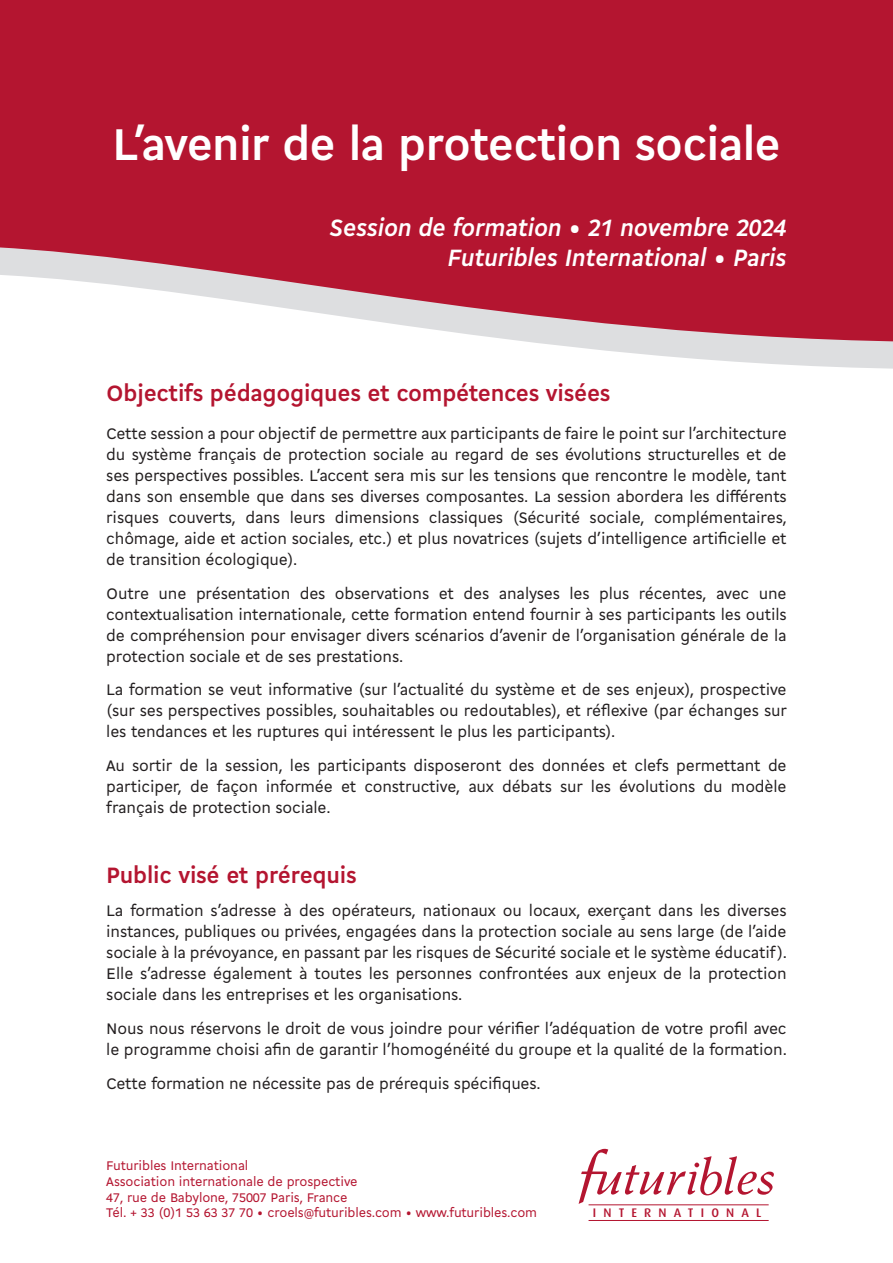
<style>
.page{position:relative;width:893px;height:1263px;background:#fff}
.page>*{position:absolute;margin:0;border:0;box-sizing:border-box;transform-origin:0 0}
.t1{font:700 48px "Cogito";letter-spacing:-.015em;color:#fff}
.t2{font:italic 700 25.5px "Cogito";letter-spacing:-.015em;color:#fff}
.t3{font:700 24px "Cogito";letter-spacing:-.01em;color:#b41530}
.t4{font:16.5px/21px "Cogito";letter-spacing:-.01em;color:#231f20;text-align:justify}
.t5{font:13.5px/15.8px "Cogito";letter-spacing:-.01em;color:#b41530}
.t6{font:500 12.45px "Dax Pro";letter-spacing:.575em;color:#b41530}
.s1{font-style:normal}
</style>
<div class="page">
<svg style="left:0;top:0;width:893px;height:369px;background:#bf3e54"></svg>
<svg style="left:579px;top:1149px;width:195px;height:55px"></svg>
<hr style="left:589px;top:1204px;width:180px;height:1px;background:#b41530">
<hr style="left:589px;top:1220px;width:180px;height:1px;background:#b41530">
<p class="t1" style="left:112px;top:110px;width:670px">L’avenir de la protection sociale</p>
<p class="t2" style="left:330px;top:210px;width:459px">Session de formation <span class="s1">•</span> 21 novembre 2024</p>
<p class="t2" style="left:448px;top:239px;width:341px">Futuribles International <span class="s1">•</span> Paris</p>
<p class="t3" style="left:106px;top:376px;width:506px">Objectifs pédagogiques et compétences visées</p>
<p class="t4" style="left:106px;top:422px;width:682px">Cette session a pour objectif de permettre aux participants de faire le point sur l’architecture du système français de protection sociale au regard de ses évolutions structurelles et de ses perspectives possibles. L’accent sera mis sur les tensions que rencontre le modèle, tant dans son ensemble que dans ses diverses composantes. La session abordera les différents risques couverts, dans leurs dimensions classiques (Sécurité sociale, complémentaires, chômage, aide et action sociales, etc.) et plus novatrices (sujets d’intelligence artificielle et de transition écologique).</p>
<p class="t4" style="left:106px;top:581px;width:682px">Outre une présentation des observations et des analyses les plus récentes, avec une contextualisation internationale, cette formation entend fournir à ses participants les outils de compréhension pour envisager divers scénarios d’avenir de l’organisation générale de la protection sociale et de ses prestations.</p>
<p class="t4" style="left:106px;top:678px;width:682px">La formation se veut informative (sur l’actualité du système et de ses enjeux), prospective (sur ses perspectives possibles, souhaitables ou redoutables), et réflexive (par échanges sur les tendances et les ruptures qui intéressent le plus les participants).</p>
<p class="t4" style="left:106px;top:754px;width:682px">Au sortir de la session, les participants disposeront des données et clefs permettant de participer, de façon informée et constructive, aux débats sur les évolutions du modèle français de protection sociale.</p>
<p class="t3" style="left:106px;top:858px;width:252px">Public visé et prérequis</p>
<p class="t4" style="left:106px;top:899px;width:682px">La formation s’adresse à des opérateurs, nationaux ou locaux, exerçant dans les diverses instances, publiques ou privées, engagées dans la protection sociale au sens large (de l’aide sociale à la prévoyance, en passant par les risques de Sécurité sociale et le système éducatif).<br>Elle s’adresse également à toutes les personnes confrontées aux enjeux de la protection sociale dans les entreprises et les organisations.</p>
<p class="t4" style="left:106px;top:1017px;width:682px">Nous nous réservons le droit de vous joindre pour vérifier l’adéquation de votre profil avec le programme choisi afin de garantir l’homogénéité du groupe et la qualité de la formation.</p>
<p class="t4" style="left:106px;top:1072px;width:436px">Cette formation ne nécessite pas de prérequis spécifiques.</p>
<p class="t5" style="left:106px;top:1157px;width:144px">Futuribles International</p>
<p class="t5" style="left:106px;top:1173px;width:253px">Association internationale de prospective</p>
<p class="t5" style="left:106px;top:1188px;width:432px">47, rue de Babylone, 75007 Paris, France<br>Tél. + 33 (0)1 53 63 37 70 • croels@futuribles.com • www.futuribles.com</p>
<p class="t6" style="left:593px;top:1205px;width:170px">INTERNATIONAL</p>
</div>
